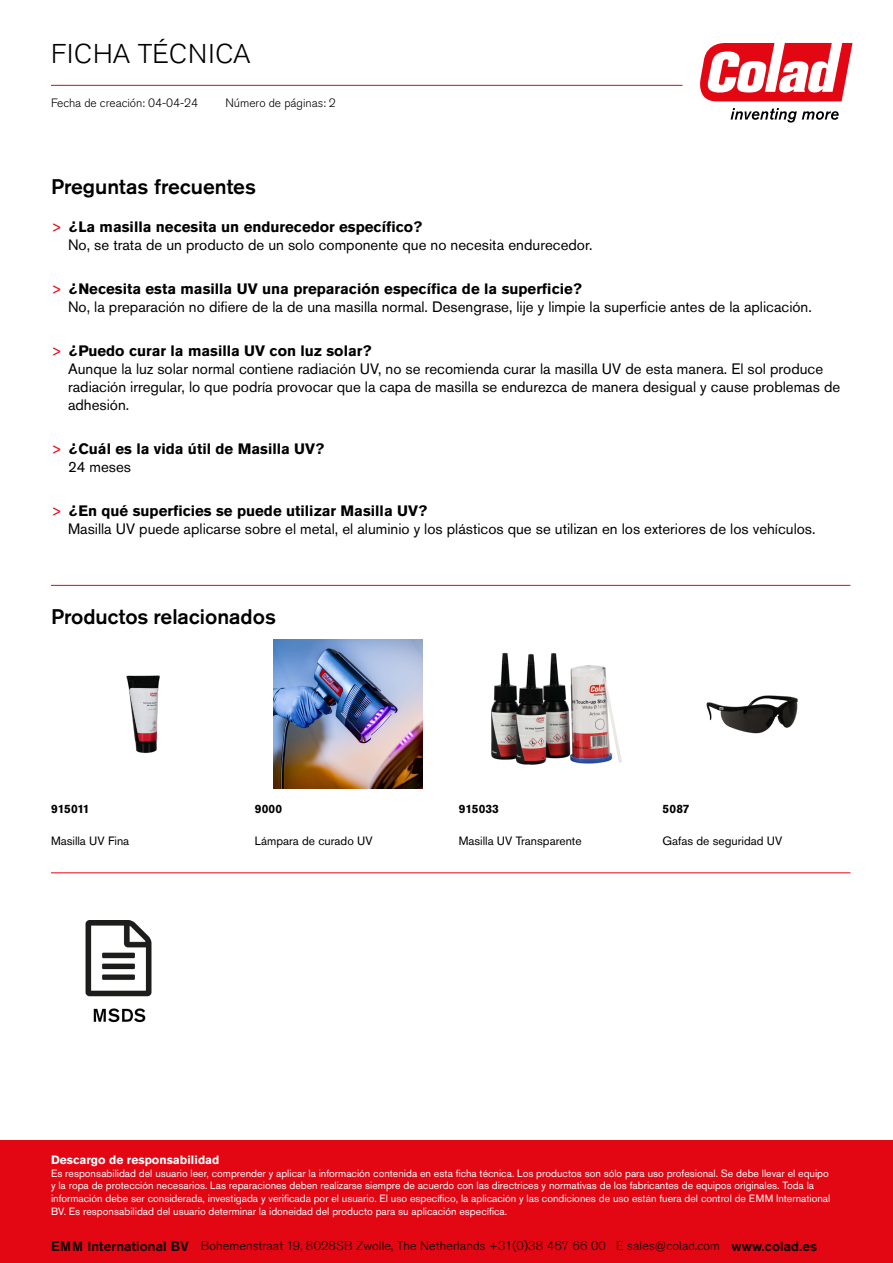
<style>
.page{position:relative;width:893px;height:1263px;background:#fff}
.page>*{position:absolute;margin:0;border:0;box-sizing:border-box;transform-origin:0 0}
.t1{font:300 27px "Akzidenz Grotesk Pro";letter-spacing:.03em;color:#000}
.t2{font:500 21px "Akzidenz Grotesk Pro";color:#000}
.t3{font:15px/18px "Akzidenz Grotesk Pro";color:#000}
.t4{font:700 15px/18px "Akzidenz Grotesk Pro";color:#000}
.t5{font:300 12.6px "Akzidenz Grotesk Pro";letter-spacing:.01em;color:#000}
.t6{font:12px "Akzidenz Grotesk Pro";color:#000}
.t7{font:300 12px "Akzidenz Grotesk Pro";color:#000}
.t8{font:700 12px "Akzidenz Grotesk Pro";color:#fff}
.t9{font:700 12px "Akzidenz Grotesk Pro";color:#000}
.t10{font:10.5px/12.9px "Akzidenz Grotesk Pro";color:#fff}
.s1{color:#e30613}
.s2{font-weight:700}
.s3{font-weight:400;color:#e30613}
.s4{font-weight:400}
.s5{font-weight:500;font-size:13.65px}
</style>
<div class="page">
<svg style="left:700px;top:43px;width:152px;height:58px"></svg>
<svg style="left:731px;top:108px;width:108px;height:15px"></svg>
<hr style="left:51px;top:85px;width:631px;height:1px;background:#e30613">
<hr style="left:51px;top:585px;width:799px;height:1px;background:#e30613">
<img style="left:126px;top:675px;width:34px;height:79px">
<img style="left:274px;top:639px;width:149px;height:149px">
<img style="left:491px;top:652px;width:131px;height:113px">
<img style="left:706px;top:695px;width:92px;height:39px">
<hr style="left:51px;top:872px;width:799px;height:1px;background:#e30613">
<img style="left:85px;top:920px;width:67px;height:103px">
<div style="left:0;top:1141px;width:893px;height:122px;background:#e30613"></div>
<h1 class="t1" style="left:51px;top:36px;width:201px">FICHA TÉCNICA</h1>
<p class="t7" style="left:225px;top:95px;width:112px">Número de páginas: 2</p>
<p class="t7" style="left:51px;top:95px;width:149px">Fecha de creación: 04-04-24</p>
<h2 class="t2" style="left:51px;top:173px;width:207px">Preguntas frecuentes</h2>
<p class="t3" style="left:68px;top:218px;width:526px;text-indent:-17px"><span class="s1">&gt;</span> <span class="s2">¿La masilla necesita un endurecedor específico?<br></span>No, se trata de un producto de un solo componente que no necesita endurecedor.</p>
<p class="t3" style="left:68px;top:280px;width:745px;text-indent:-17px"><span class="s1">&gt;</span> <span class="s2">¿Necesita esta masilla UV una preparación específica de la superficie?<br></span>No, la preparación no difiere de la de una masilla normal. Desengrase, lije y limpie la superficie antes de la aplicación.</p>
<p class="t3" style="left:68px;top:341px;width:774px;text-indent:-17px"><span class="s1">&gt;</span> <span class="s2">¿Puedo curar la masilla UV con luz solar?<br></span>Aunque la luz solar normal contiene radiación UV, no se recomienda curar la masilla UV de esta manera. El sol produce radiación irregular, lo que podría provocar que la capa de masilla se endurezca de manera desigual y cause problemas de adhesión.</p>
<p class="t4" style="left:68px;top:439px;width:258px;text-indent:-17px"><span class="s3">&gt;</span> ¿Cuál es la vida útil de Masilla UV?<br><span class="s4">24 meses</span></p>
<p class="t3" style="left:68px;top:501px;width:749px;text-indent:-17px"><span class="s1">&gt;</span> <span class="s2">¿En qué superficies se puede utilizar Masilla UV?<br></span>Masilla UV puede aplicarse sobre el metal, el aluminio y los plásticos que se utilizan en los exteriores de los vehículos.</p>
<h2 class="t2" style="left:51px;top:603px;width:226px">Productos relacionados</h2>
<p class="t9" style="left:51px;top:801px;width:40px">915011</p>
<p class="t9" style="left:255px;top:801px;width:29px">9000</p>
<p class="t9" style="left:459px;top:801px;width:42px">915033</p>
<p class="t9" style="left:663px;top:801px;width:28px">5087</p>
<p class="t6" style="left:51px;top:833px;width:80px">Masilla UV Fina</p>
<p class="t6" style="left:255px;top:833px;width:119px">Lámpara de curado UV</p>
<p class="t6" style="left:459px;top:833px;width:125px">Masilla UV Transparente</p>
<p class="t6" style="left:663px;top:833px;width:121px">Gafas de seguridad UV</p>
<p class="t8" style="left:51px;top:1152px;width:170px">Descargo de responsabilidad</p>
<p class="t10" style="left:51px;top:1166px;width:781px">Es responsabilidad del usuario leer, comprender y aplicar la información contenida en esta ficha técnica. Los productos son sólo para uso profesional. Se debe llevar el equipo y la ropa de protección necesarios. Las reparaciones deben realizarse siempre de acuerdo con las directrices y normativas de los fabricantes de equipos originales. Toda la información debe ser considerada, investigada y verificada por el usuario. El uso específico, la aplicación y las condiciones de uso están fuera del control de EMM International BV. Es responsabilidad del usuario determinar la idoneidad del producto para su aplicación específica.</p>
<p class="t5" style="left:51px;top:1238px;width:768px"><span class="s5">EMM International BV</span> Bohemenstraat 19, 8028SB Zwolle, The Netherlands +31(0)38 467 66 00 E sales@colad.com <span class="s5">www.colad.es</span></p>
</div>
